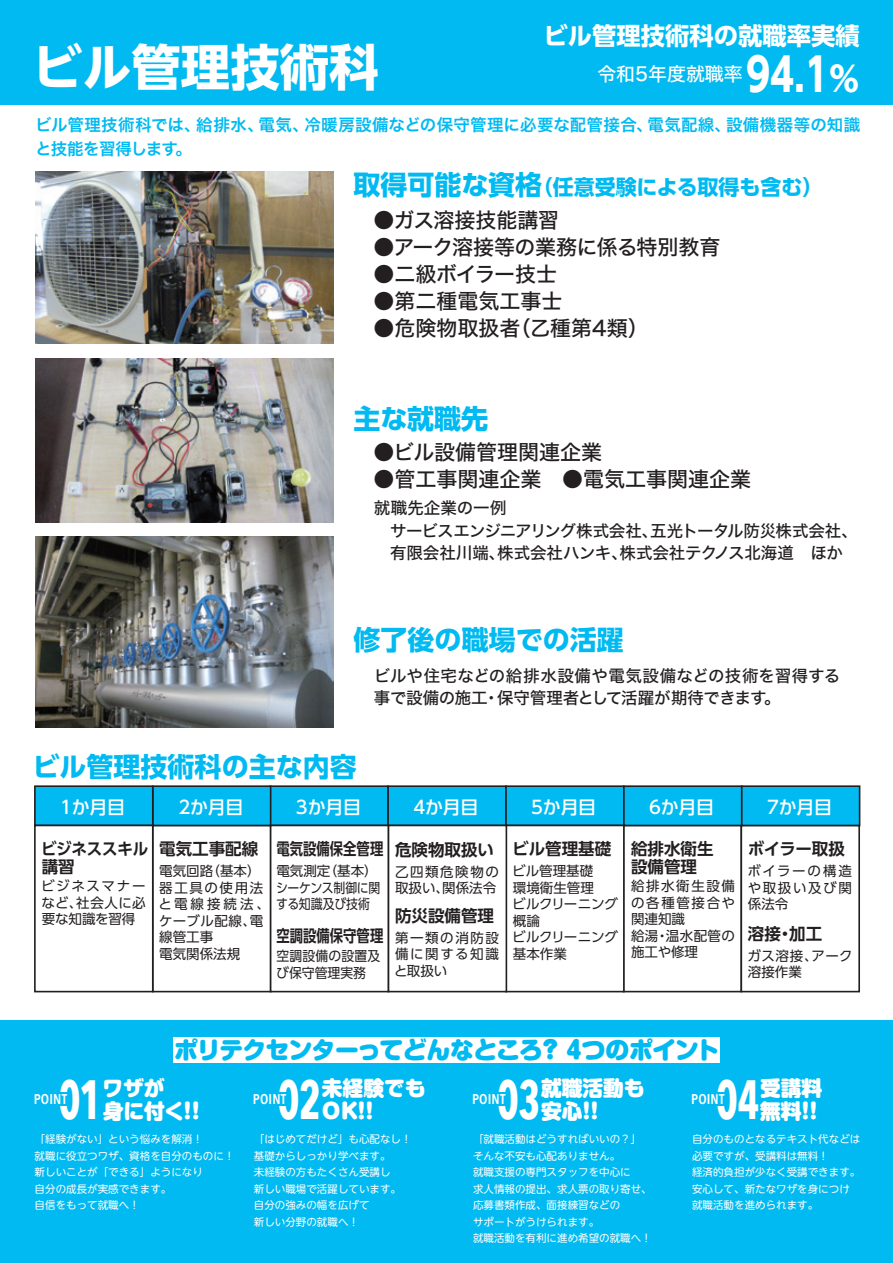
<style>
.page{position:relative;width:893px;height:1263px;background:#fff}
.page>*{position:absolute;margin:0;border:0;box-sizing:border-box;transform-origin:0 0}
.t1{font:700 55.05px "Avenir Next Condensed";letter-spacing:-.01em;color:#fff;scale:.75 1}
.t2{font:700 49.5px "UD Shin Go NT Pro";color:#fff}
.t3{font:700 45.6px "UD Shin Go Pro";color:#fff;scale:.8 1}
.t4{font:700 27px "UD Shin Go Pro";color:#00baf1}
.t5{font:700 24.3px "UD Shin Go Pro";color:#fff}
.t6{font:900 23.85px "Shin M Go Pro";letter-spacing:-.035em;color:#00baf1}
.t7{font:21px "Hira Kaku Std W5";color:#231f20}
.t8{font:700 21px "UD Shin Go Pro";letter-spacing:-.005em;color:#00baf1}
.t9{font:21px "Hira Kaku Std W5";letter-spacing:-.025em;color:#231f20}
.t10{font:21px "Hira Kaku Std W5";letter-spacing:-.02em;color:#231f20}
.t11{font:900 20.7px/22.8px "Shin M Go Pro";color:#fff}
.t12{font:18.9px "Hira Kaku Std W5";color:#fff}
.t13{font:500 18px "UD Shin Go Pro";letter-spacing:-.015em;color:#fff}
.t14{font:16.5px/22.5px "Hira Kaku Std W5";letter-spacing:-.01em;color:#231f20}
.t15{font:16.5px/24px "Hira Kaku Std W6";letter-spacing:.015em;color:#00baf1}
.t16{font:700 16.5px/18px "UD Shin Go Pro De";color:#231f20}
.t17{font:700 16.5px "UD Shin Go Pro De";color:#231f20;scale:.81 1}
.t18{font:700 16.5px/18px "UD Shin Go Pro De";color:#231f20;scale:.94 1}
.t19{font:600 14.1px "Avenir Next Condensed";letter-spacing:.01em;color:#fff}
.t20{font:13.5px/16.5px "UD Shin Go Pro";letter-spacing:.01em;color:#231f20;text-align:justify}
.t21{font:13.5px/16.5px "UD Shin Go Pro";letter-spacing:.03em;color:#231f20}
.t22{font:13.5px/16.5px "UD Shin Go Pro";letter-spacing:.065em;color:#231f20}
.t23{font:13.5px/16.5px "UD Shin Go Pro";letter-spacing:-.01em;color:#231f20}
.t24{font:13.5px/16.5px "UD Shin Go Pro";letter-spacing:.01em;color:#231f20;scale:.95 1}
.t25{font:13.5px/16.5px "UD Shin Go Pro";letter-spacing:.115em;color:#231f20}
.t26{font:10.5px/16.4px "UD Shin M Go Pro";color:#fff}
.s1{font-size:34.05px}
.s2{font-size:27px}
</style>
<div class="page">
<div style="left:0;top:0;width:893px;height:105px;background:#00baf1"></div>
<img style="left:35px;top:171px;width:298px;height:173px">
<img style="left:35px;top:358px;width:298px;height:164px">
<img style="left:35px;top:536px;width:298px;height:192px">
<div style="left:740px;top:825px;width:120px;height:167px;background:#fff;border:2px solid #231f20"></div>
<div style="left:269px;top:785px;width:120px;height:41px;background:#00baf1;border:2px solid #231f20"></div>
<div style="left:387px;top:785px;width:120px;height:41px;background:#00baf1;border:2px solid #231f20"></div>
<div style="left:505px;top:785px;width:120px;height:41px;background:#00baf1;border:2px solid #231f20"></div>
<div style="left:623px;top:785px;width:119px;height:41px;background:#00baf1;border:2px solid #231f20"></div>
<div style="left:741px;top:785px;width:119px;height:41px;background:#00baf1;border:2px solid #231f20"></div>
<div style="left:505px;top:825px;width:120px;height:167px;background:#fff;border:2px solid #231f20"></div>
<div style="left:152px;top:785px;width:119px;height:41px;background:#00baf1;border:2px solid #231f20"></div>
<div style="left:270px;top:825px;width:119px;height:167px;background:#fff;border:2px solid #231f20"></div>
<div style="left:388px;top:825px;width:119px;height:167px;background:#fff;border:2px solid #231f20"></div>
<div style="left:34px;top:785px;width:120px;height:41px;background:#00baf1;border:2px solid #231f20"></div>
<div style="left:34px;top:825px;width:120px;height:167px;background:#fff;border:2px solid #231f20"></div>
<div style="left:0;top:1020px;width:893px;height:243px;background:#00baf1"></div>
<div style="left:173px;top:1037px;width:546px;height:26px;background:#fff"></div>
<h3 class="t5" style="left:543px;top:16px;width:318px">ビル管理技術科の就職率実績</h3>
<h3 class="t12" style="left:597px;top:60px;width:147px">令和5年度就職率</h3>
<h3 class="t3" style="left:746px;top:37px;width:145px">94.1<span class="s1">％</span></h3>
<h2 class="t2" style="left:32px;top:27px;width:348px">ビル管理技術科</h2>
<h3 class="t15" style="left:35px;top:113px;width:827px">ビル管理技術科では、給排水、電気、冷暖房設備などの保守管理に必要な配管接合、電気配線、設備機器等の知識と技能を習得します。</h3>
<h3 class="t8" style="left:353px;top:170px;width:471px"><span class="s2">取得可能な資格</span>（任意受験による取得も含む）</h3>
<h3 class="t7" style="left:374px;top:204px;width:187px">●ガス溶接技能講習</h3>
<h3 class="t9" style="left:374px;top:231px;width:348px">●アーク溶接等の業務に係る特別教育</h3>
<h3 class="t10" style="left:374px;top:258px;width:185px">●二級ボイラー技士</h3>
<h3 class="t7" style="left:374px;top:285px;width:190px">●第二種電気工事士</h3>
<h3 class="t7" style="left:374px;top:312px;width:277px">●危険物取扱者（乙種第4類）</h3>
<h3 class="t4" style="left:353px;top:396px;width:136px">主な就職先</h3>
<h3 class="t7" style="left:374px;top:436px;width:230px">●ビル設備管理関連企業</h3>
<h3 class="t7" style="left:374px;top:463px;width:379px">●管工事関連企業　●電気工事関連企業</h3>
<h3 class="t14" style="left:374px;top:497px;width:486px">就職先企業の一例<br>　サービスエンジニアリング株式会社、五光トータル防災株式会社、　有限会社川端、株式会社ハンキ、株式会社テクノス北海道　ほか</h3>
<h3 class="t4" style="left:353px;top:618px;width:272px">修了後の職場での活躍</h3>
<h3 class="t14" style="left:374px;top:664px;width:468px">ビルや住宅などの給排水設備や電気設備などの技術を習得する事で設備の施工・保守管理者として活躍が期待できます。</h3>
<h3 class="t4" style="left:32px;top:745px;width:326px">ビル管理技術科の主な内容</h3>
<h3 class="t13" style="left:60px;top:792px;width:67px">1か月目</h3>
<h3 class="t18" style="left:41px;top:839px;width:115px">ビジネススキル講習</h3>
<p class="t20" style="left:41px;top:877px;width:106px">ビジネスマナーなど、社会人に必要な知識を習得</p>
<h3 class="t13" style="left:178px;top:792px;width:67px">2か月目</h3>
<h3 class="t13" style="left:296px;top:792px;width:67px">3か月目</h3>
<h3 class="t13" style="left:413px;top:792px;width:67px">4か月目</h3>
<h3 class="t13" style="left:531px;top:792px;width:67px">5か月目</h3>
<h3 class="t13" style="left:649px;top:792px;width:67px">6か月目</h3>
<h3 class="t13" style="left:767px;top:792px;width:67px">7か月目</h3>
<h3 class="t16" style="left:512px;top:839px;width:100px">ビル管理基礎</h3>
<p class="t20" style="left:512px;top:862px;width:107px;text-align:left">ビル管理基礎<br>環境衛生管理<br>ビルクリーニング概論<br>ビルクリーニング基本作業</p>
<h3 class="t16" style="left:748px;top:839px;width:99px">ボイラー取扱</h3>
<p class="t20" style="left:748px;top:862px;width:106px">ボイラーの構造や取扱い及び関係法令</p>
<h3 class="t16" style="left:748px;top:924px;width:76px">溶接・加工</h3>
<p class="t20" style="left:747px;top:947px;width:107px">ガス溶接、アーク溶接作業</p>
<h3 class="t16" style="left:159px;top:839px;width:100px">電気工事配線</h3>
<p class="t21" style="left:159px;top:862px;width:113px">電気回路（基本）器工具の使用法と電線接続法、ケーブル配線、電線管工事<br>電気関係法規</p>
<h3 class="t17" style="left:276px;top:835px;width:133px">電気設備保全管理</h3>
<p class="t23" style="left:276px;top:862px;width:106px">電気測定（基本）シーケンス制御に関する知識及び技術</p>
<h3 class="t17" style="left:276px;top:922px;width:133px">空調設備保守管理</h3>
<p class="t24" style="left:276px;top:948px;width:111px">空調設備の設置及び保守管理実務</p>
<h3 class="t16" style="left:631px;top:839px;width:84px">給排水衛生設備管理</h3>
<h3 class="t16" style="left:395px;top:840px;width:100px">危険物取扱い</h3>
<p class="t25" style="left:395px;top:863px;width:105px">乙四類危険物の取扱い、関係法令</p>
<p class="t22" style="left:631px;top:877px;width:106px">給排水衛生設備の各種管接合や関連知識<br>給湯・温水配管の施工や修理</p>
<h3 class="t16" style="left:395px;top:907px;width:100px">防災設備管理</h3>
<p class="t20" style="left:394px;top:929px;width:106px">第一類の消防設備に関する知識と取扱い</p>
<h3 class="t6" style="left:174px;top:1030px;width:546px">ポリテクセンターってどんなところ？ ４つのポイント</h3>
<h3 class="t11" style="left:102px;top:1074px;width:105px">ワザが<br>身に付く！！</h3>
<p class="t26" style="left:35px;top:1131px;width:201px">「経験がない」という悩みを解消！<br>就職に役立つワザ、資格を自分のものに！新しいことが「できる」ようになり<br>自分の成長が実感できます。<br>自信をもって就職へ！</p>
<h1 class="t1" style="left:59px;top:1066px;width:58px">01</h1>
<h3 class="t19" style="left:34px;top:1087px;width:35px">POINT</h3>
<h3 class="t11" style="left:322px;top:1074px;width:105px">未経験でも<br>OK！！</h3>
<p class="t26" style="left:254px;top:1131px;width:159px">「はじめてだけど」も心配なし！基礎からしっかり学べます。<br>未経験の方もたくさん受講し<br>新しい職場で活躍しています。自分の強みの幅を広げて<br>新しい分野の就職へ！</p>
<h1 class="t1" style="left:278px;top:1066px;width:59px">02</h1>
<h3 class="t19" style="left:253px;top:1087px;width:35px">POINT</h3>
<h3 class="t11" style="left:541px;top:1074px;width:105px">就職活動も安心！！</h3>
<p class="t26" style="left:473px;top:1131px;width:180px">「就職活動はどうすればいいの？」そんな不安も心配ありません。<br>就職支援の専門スタッフを中心に<br>求人情報の提出、求人票の取り寄せ、応募書類作成、面接練習などの<br>サポートがうけられます。<br>就職活動を有利に進め希望の就職へ！</p>
<h1 class="t1" style="left:497px;top:1066px;width:59px">03</h1>
<h3 class="t19" style="left:472px;top:1087px;width:35px">POINT</h3>
<h3 class="t11" style="left:760px;top:1074px;width:65px">受講料無料！！</h3>
<p class="t26" style="left:692px;top:1131px;width:170px">自分のものとなるテキスト代などは必要ですが、受講料は無料！<br>経済的負担が少なく受講できます。安心して、新たなワザを身につけ就職活動を進められます。</p>
<h1 class="t1" style="left:716px;top:1066px;width:60px">04</h1>
<h3 class="t19" style="left:691px;top:1087px;width:35px">POINT</h3>
</div>
